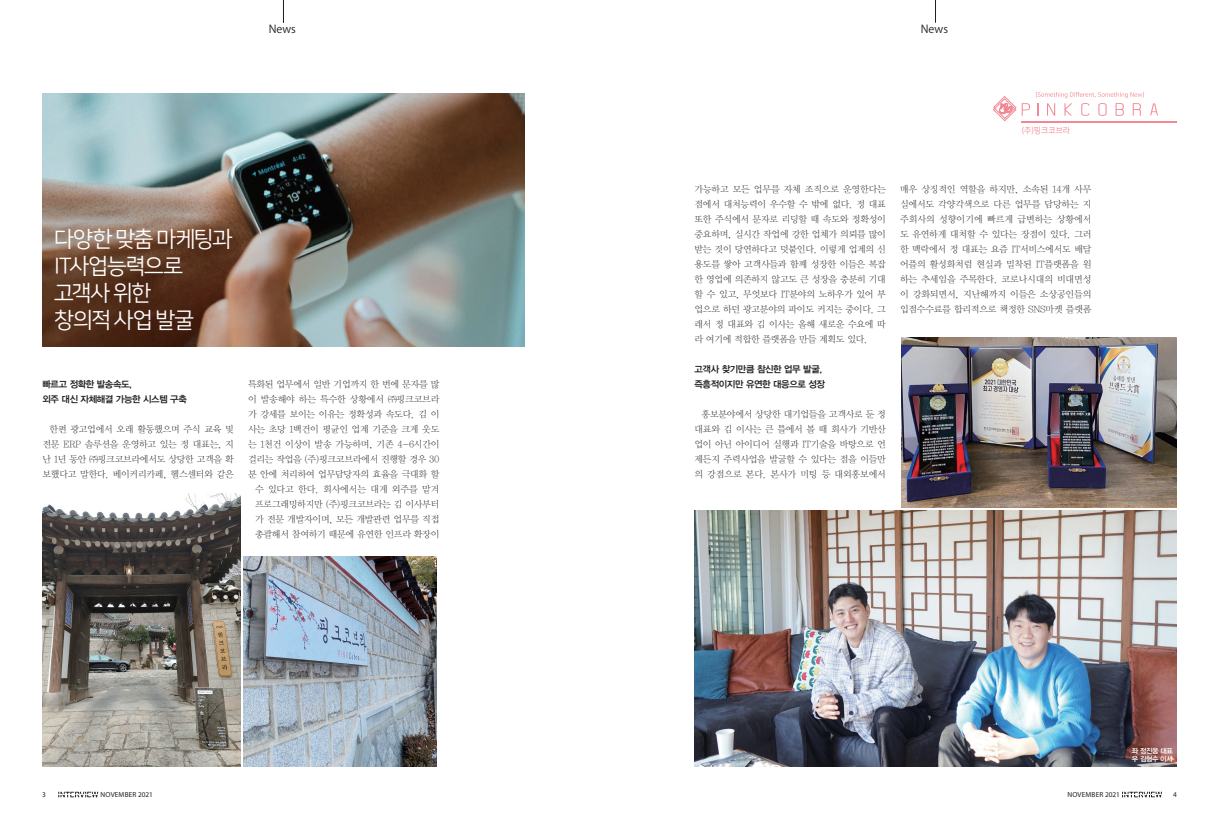
<style>
.page{position:relative;width:1219px;height:823px;background:#fff}
.page>*{position:absolute;margin:0;border:0;box-sizing:border-box;transform-origin:0 0}
.t1{font:22px/27px "Nanum Square ac R";letter-spacing:-.015em;color:#fff}
.t2{font:11px "Koz Go Pr 6 N";color:#231f20}
.t3{font:9.4px/15px "YDVY Mj O11";letter-spacing:-.025em;color:#231f20;text-align:justify}
.t4{font:9.4px/15px "YDVYGO34";letter-spacing:-.04em;color:#231f20}
.t5{font:8.4px "Nanum Square R";color:#f38794;scale:.95 1}
.t6{font:7.3px "Myriad Pro";letter-spacing:.02em;color:#231f20}
.t7{font:7px/8px "YDVYGO34";letter-spacing:-.05em;color:#fff}
</style>
<div class="page">
<svg style="left:58px;top:791px;width:40px;height:6px"></svg>
<svg style="left:1122px;top:791px;width:40px;height:6px"></svg>
<img style="left:43px;top:94px;width:481px;height:252px">
<img style="left:694px;top:510px;width:482px;height:255px">
<svg style="left:283px;top:0;width:1px;height:23px"></svg>
<svg style="left:935px;top:0;width:1px;height:23px"></svg>
<img style="left:43px;top:493px;width:198px;height:272px">
<img style="left:244px;top:556px;width:193px;height:209px">
<img style="left:901px;top:337px;width:275px;height:170px">
<svg style="left:993px;top:96px;width:37px;height:25px"></svg>
<svg style="left:1150px;top:103px;width:8px;height:12px"></svg>
<svg style="left:1036px;top:92px;width:108px;height:24px"></svg>
<hr style="left:1021px;top:121px;width:155px;height:1px;background:#f38794">
<p class="t2" style="left:269px;top:22px;width:29px">News</p>
<h1 class="t1" style="left:55px;top:226px;width:179px">다양한 맞춤 마케팅과<br>IT사업능력으로 고객사 위한<br>창의적 사업 발굴</h1>
<p class="t4" style="left:43px;top:376px;width:146px">빠르고 정확한 발송속도,<br>외주 대신 자체해결 가능한 시스템 구축</p>
<p class="t3" style="left:43px;top:421px;width:193px;text-indent:7px">한편 광고업에서 오래 활동했으며 주식 교육 및 전문 ERP 솔루션을 운영하고 있는 정 대표는, 지 난 1년 동안 ㈜핑크코브라에서도 상당한 고객을 확 보했다고 말한다. 베이커리카페, 헬스센터와 같은</p>
<p class="t3" style="left:248px;top:376px;width:193px;text-align:right">특화된 업무에서 일반 기업까지 한 번에 문자를 많 이 발송해야 하는 특수한 상황에서 ㈜핑크코브라 가 강세를 보이는 이유는 정확성과 속도다. 김 이 사는 초당 1백건이 평균인 업계 기준을 크게 웃도 는 1천건 이상이 발송 가능하며, 기존 4-6시간이 걸리는 작업을 (주)핑크코브라에서 진행할 경우 30 분 안에 처리하여 업무담당자의 효율을 극대화 할 수 있다고 한다. 회사에서는 대게 외주를 맡겨 프로그래밍하지만 (주)핑크코브라는 김 이사부터 가 전문 개발자이며, 모든 개발관련 업무를 직접 총괄해서 참여하기 때문에 유연한 인프라 확장이</p>
<p class="t2" style="left:921px;top:22px;width:29px">News</p>
<p class="t5" style="left:1022px;top:126px;width:52px">(주)핑크코브라</p>
<p class="t3" style="left:694px;top:181px;width:193px">가능하고 모든 업무를 자체 조직으로 운영한다는 점에서 대처능력이 우수할 수 밖에 없다. 정 대표 또한 주식에서 문자로 리딩할 때 속도와 정확성이 중요하며, 실시간 작업에 강한 업체가 의뢰를 많이 받는 것이 당연하다고 덧붙인다. 이렇게 업계의 신 용도를 쌓아 고객사들과 함께 성장한 이들은 복잡 한 영업에 의존하지 않고도 큰 성장을 충분히 기대 할 수 있고, 무엇보다 IT분야의 노하우가 있어 부 업으로 하던 광고분야의 파이도 커지는 중이다. 그 래서 정 대표와 김 이사는 올해 새로운 수요에 따 라 여기에 적합한 플랫폼을 만들 계획도 있다.</p>
<p class="t4" style="left:694px;top:361px;width:132px">고객사 찾기만큼 참신한 업무 발굴, 즉흥적이지만 유연한 대응으로 성장</p>
<p class="t3" style="left:694px;top:406px;width:193px;text-indent:7px">홍보분야에서 상당한 대기업들을 고객사로 둔 정 대표와 김 이사는 큰 틀에서 볼 때 회사가 기반산 업이 아닌 아이디어 실행과 IT기술을 바탕으로 언 제든지 주력사업을 발굴할 수 있다는 점을 이들만 의 강점으로 본다. 본사가 미팅 등 대외홍보에서</p>
<p class="t3" style="left:900px;top:181px;width:193px">매우 상징적인 역할을 하지만, 소속된 14개 사무 실에서도 각양각색으로 다른 업무를 담당하는 지 주회사의 성향이기에 빠르게 급변하는 상황에서 도 유연하게 대처할 수 있다는 장점이 있다. 그러 한 맥락에서 정 대표는 요즘 IT서비스에서도 배달 어플의 활성화처럼 현실과 밀착된 IT플랫폼을 원 하는 추세임을 주목한다. 코로나시대의 비대면성 이 강화되면서, 지난해까지 이들은 소상공인들의 입점수수료를 합리적으로 책정한 SNS마켓 플랫폼</p>
<p class="t7" style="left:1132px;top:745px;width:43px">좌 정진웅 대표 우 김형수 이사</p>
<p class="t6" style="left:42px;top:789px;width:5px">3</p>
<p class="t6" style="left:101px;top:789px;width:54px">NOVEMBER 2021</p>
<p class="t6" style="left:1067px;top:789px;width:54px">NOVEMBER 2021</p>
<p class="t6" style="left:1173px;top:789px;width:5px">4</p>
</div>
